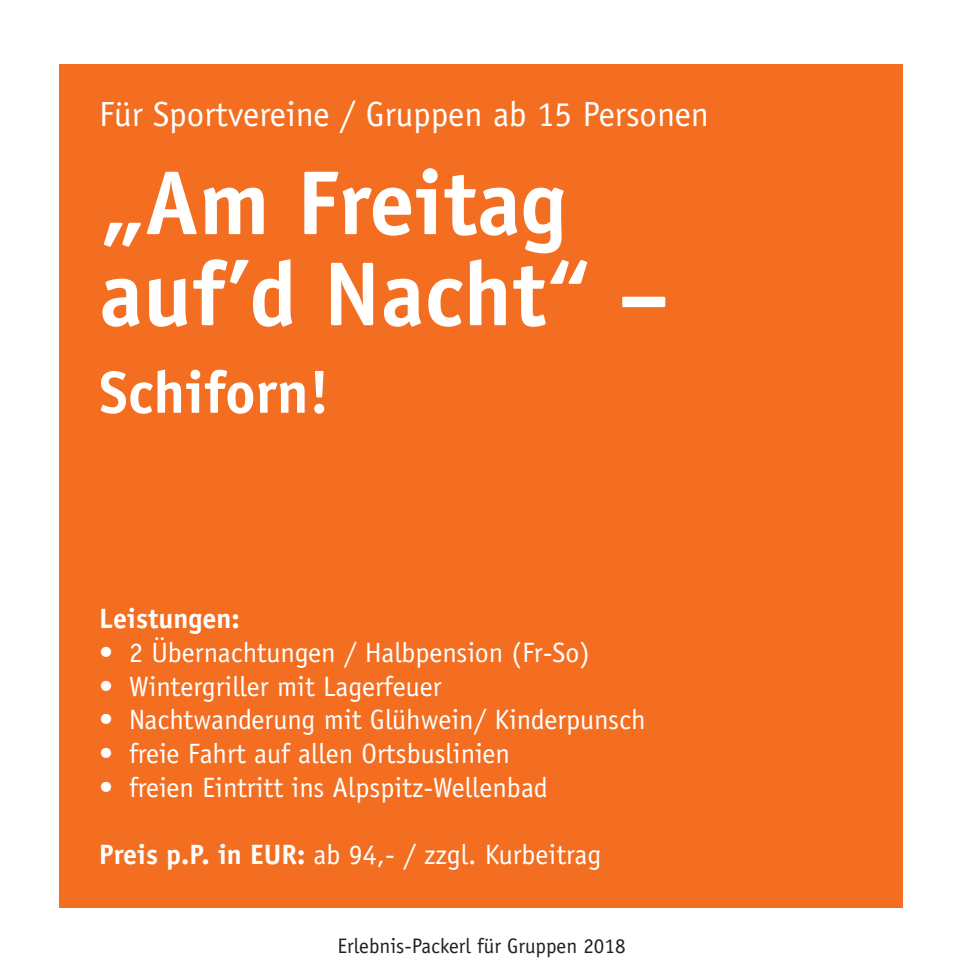
<style>
.page{position:relative;width:963px;height:973px;background:#fff}
.page>*{position:absolute;margin:0;border:0;box-sizing:border-box;transform-origin:0 0}
.t1{font:700 91px/91px "Officina Sans";color:#fff}
.t2{font:700 59.5px "Officina Sans";color:#fff}
.t3{font:35px "Officina Sans";color:#fff}
.t4{font:28px "Officina Sans";color:#fff}
.t5{font:700 28px "Officina Sans";color:#fff}
.t6{font:21px "Officina Sans";color:#231f20}
.s1{font-weight:700}
</style>
<div class="page">
<div style="left:60px;top:64px;width:843px;height:844px;background:#f36e21"></div>
<p class="t3" style="left:99px;top:93px;width:611px">Für Sportvereine / Gruppen ab 15 Personen</p>
<h1 class="t1" style="left:99px;top:156px;width:571px">„Am Freitag auf’d Nacht“ –</h1>
<h2 class="t2" style="left:99px;top:355px;width:232px">Schiforn!</h2>
<p class="t5" style="left:99px;top:601px;width:142px">Leistungen:</p>
<p class="t4" style="left:99px;top:636px;width:492px">• 2 Übernachtungen / Halbpension (Fr-So)</p>
<p class="t4" style="left:99px;top:669px;width:344px">• Wintergriller mit Lagerfeuer</p>
<p class="t4" style="left:99px;top:703px;width:547px">• Nachtwanderung mit Glühwein/ Kinderpunsch</p>
<p class="t4" style="left:99px;top:737px;width:412px">• freie Fahrt auf allen Ortsbuslinien</p>
<p class="t4" style="left:99px;top:770px;width:450px">• freien Eintritt ins Alpspitz-Wellenbad</p>
<p class="t4" style="left:99px;top:837px;width:503px"><span class="s1">Preis p.P. in EUR:</span> ab 94,- / zzgl. Kurbeitrag</p>
<p class="t6" style="left:337px;top:933px;width:289px">Erlebnis-Packerl für Gruppen 2018</p>
</div>
